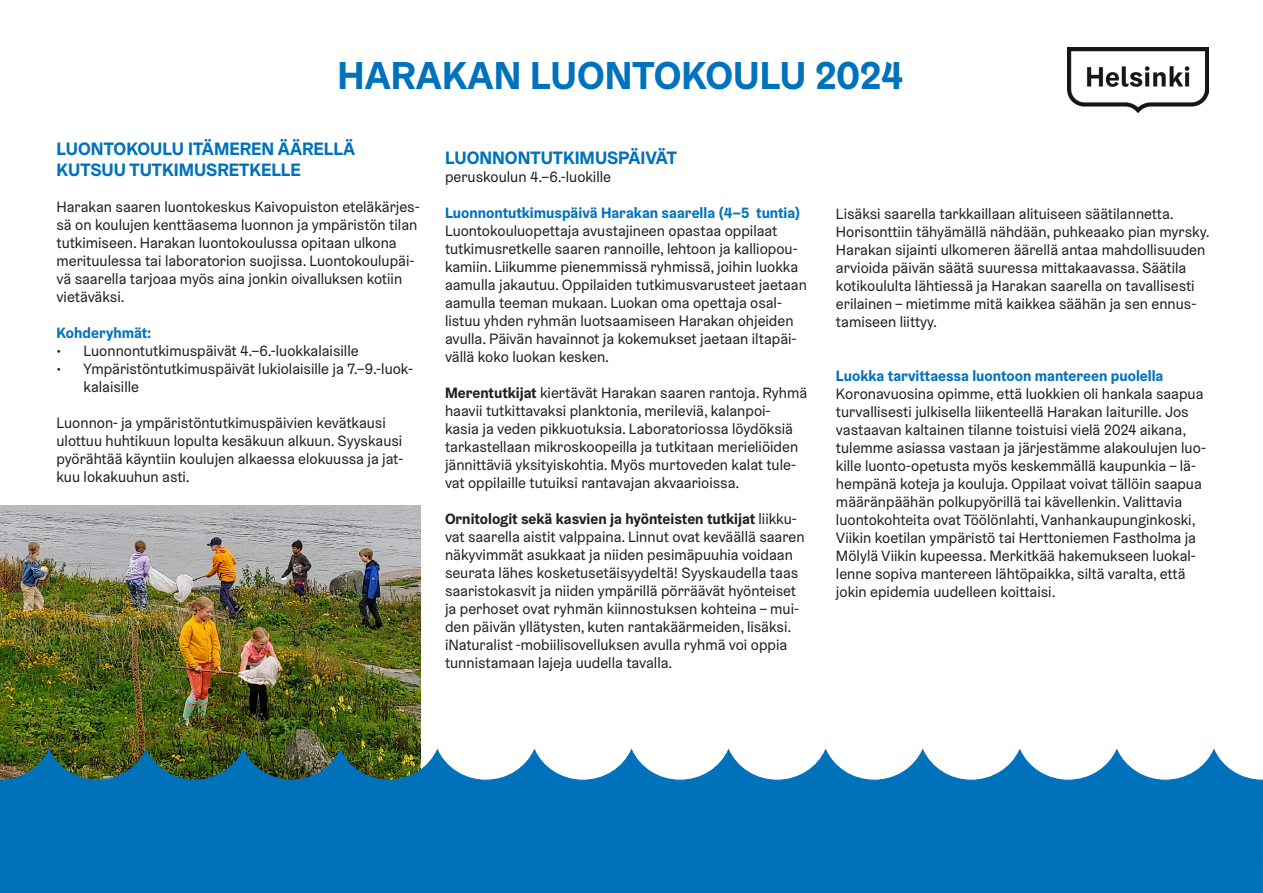
<style>
.page{position:relative;width:1263px;height:893px;background:#fff}
.page>*{position:absolute;margin:0;border:0;box-sizing:border-box;transform-origin:0 0}
.t1{font:700 39px "Helsinki Grotesk";color:#0072bc}
.t2{font:700 18px "Helsinki Grotesk";color:#0072bc}
.leipis{font:15px/18px "Helsinki Grotesk";color:#231f20}
.leipis-2{font:700 15px "Helsinki Grotesk";color:#0072bc}
.s1{font-weight:700}
</style>
<div class="page">
<img style="left:1068px;top:47px;width:141px;height:66px">
<img style="left:0;top:506px;width:420px;height:241px">
<svg style="left:0;top:747px;width:1263px;height:146px;background:#1f7fba"></svg>
<h1 class="t1" style="left:338px;top:51px;width:567px">HARAKAN LUONTOKOULU 2024</h1>
<h2 class="t2" style="left:57px;top:137px;width:300px">LUONTOKOULU ITÄMEREN ÄÄRELLÄ</h2>
<h2 class="t2" style="left:57px;top:159px;width:246px">KUTSUU TUTKIMUSRETKELLE</h2>
<p class="leipis" style="left:57px;top:198px;width:365px">Harakan saaren luontokeskus Kaivopuiston eteläkärjes&shy;sä on koulujen kenttäasema luonnon ja ympäristön tilan tutkimiseen. Harakan luontokoulussa opitaan ulkona merituulessa tai laboratorion suojissa. Luontokoulupäi&shy;vä saarella tarjoaa myös aina jonkin oivalluksen kotiin vietäväksi.</p>
<h3 class="leipis-2" style="left:57px;top:324px;width:97px">Kohderyhmät:</h3>
<p class="leipis" style="left:57px;top:342px;width:304px">• Luonnontutkimuspäivät 4.–6.-luokkalaisille</p>
<p class="leipis" style="left:84px;top:360px;width:331px;text-indent:-27px">• Ympäristöntutkimuspäivät lukiolaisille ja 7.–9.-luok&shy;kalaisille</p>
<p class="leipis" style="left:57px;top:414px;width:348px">Luonnon- ja ympäristöntutkimuspäivien kevätkausi ulottuu huhtikuun lopulta kesäkuun alkuun. Syyskausi pyörähtää käyntiin koulujen alkaessa elokuussa ja jat&shy;kuu lokakuuhun asti.</p>
<h2 class="t2" style="left:445px;top:146px;width:233px">LUONNONTUTKIMUSPÄIVÄT</h2>
<p class="leipis" style="left:445px;top:168px;width:168px">peruskoulun 4.–6.-luokille</p>
<p class="leipis-2" style="left:445px;top:203px;width:357px">Luonnontutkimuspäivä Harakan saarella (4–5 tuntia)</p>
<p class="leipis" style="left:445px;top:222px;width:363px">Luontokouluopettaja avustajineen opastaa oppilaat tutkimusretkelle saaren rannoille, lehtoon ja kalliopou&shy;kamiin. Liikumme pienemmissä ryhmissä, joihin luokka aamulla jakautuu. Oppilaiden tutkimusvarusteet jaetaan aamulla teeman mukaan. Luokan oma opettaja osal&shy;listuu yhden ryhmän luotsaamiseen Harakan ohjeiden avulla. Päivän havainnot ja kokemukset jaetaan iltapäi&shy;vällä koko luokan kesken.</p>
<p class="leipis" style="left:445px;top:384px;width:364px"><span class="s1">Merentutkijat</span> kiertävät Harakan saaren rantoja. Ryhmä haavii tutkittavaksi planktonia, merileviä, kalanpoi&shy;kasia ja veden pikkuotuksia. Laboratoriossa löydöksiä tarkastellaan mikroskoopeilla ja tutkitaan merieliöiden jännittäviä yksityiskohtia. Myös murtoveden kalat tule&shy;vat oppilaille tutuiksi rantavajan akvaarioissa.</p>
<p class="leipis" style="left:445px;top:510px;width:361px"><span class="s1">Ornitologit sekä kasvien ja hyönteisten tutkijat</span> liikku&shy;vat saarella aistit valppaina. Linnut ovat keväällä saaren näkyvimmät asukkaat ja niiden pesimäpuuhia voidaan seurata lähes kosketusetäisyydeltä! Syyskaudella taas saaristokasvit ja niiden ympärillä pörräävät hyönteiset ja perhoset ovat ryhmän kiinnostuksen kohteina – mui&shy;den päivän yllätysten, kuten rantakäärmeiden, lisäksi. iNaturalist -mobiilisovelluksen avulla ryhmä voi oppia tunnistamaan lajeja uudella tavalla.</p>
<p class="leipis" style="left:836px;top:205px;width:375px">Lisäksi saarella tarkkaillaan alituiseen säätilannetta.<br>Horisonttiin tähyämällä nähdään, puhkeaako pian myrsky.<br>Harakan sijainti ulkomeren äärellä antaa mahdollisuuden arvioida päivän säätä suuressa mittakaavassa. Säätila kotikoululta lähtiessä ja Harakan saarella on tavallisesti erilainen – mietimme mitä kaikkea säähän ja sen ennus&shy;tamiseen liittyy.</p>
<h3 class="leipis-2" style="left:836px;top:367px;width:329px">Luokka tarvittaessa luontoon mantereen puolella</h3>
<p class="leipis" style="left:836px;top:385px;width:371px">Koronavuosina opimme, että luokkien oli hankala saapua turvallisesti julkisella liikenteellä Harakan laiturille. Jos vastaavan kaltainen tilanne toistuisi vielä 2024 aikana, tulemme asiassa vastaan ja järjestämme alakoulujen luo&shy;kille luonto-opetusta myös keskemmällä kaupunkia – lä&shy;hempänä koteja ja kouluja. Oppilaat voivat tällöin saapua määränpäähän polkupyörillä tai kävellenkin. Valittavia luontokohteita ovat Töölönlahti, Vanhankaupunginkoski, Viikin koetilan ympäristö tai Herttoniemen Fastholma ja Mölylä Viikin kupeessa. Merkitkää hakemukseen luokal&shy;lenne sopiva mantereen lähtöpaikka, siltä varalta, että jokin epidemia uudelleen koittaisi.</p>
</div>
